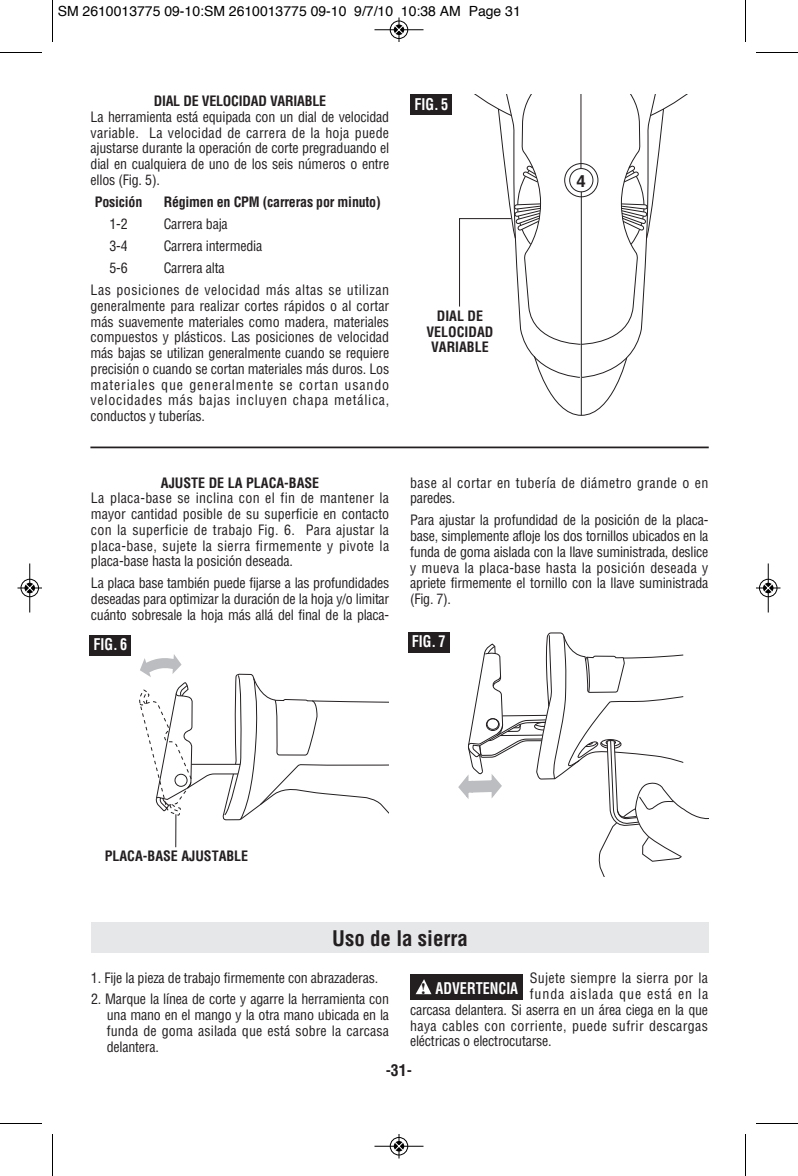
<style>
.page{position:relative;width:798px;height:1176px;background:#fff}
.page>*{position:absolute;margin:0;border:0;box-sizing:border-box;transform-origin:0 0}
.t1{font:700 condensed 21px "Helvetica";color:#231f20}
.t2{font:700 16.8px "Helvetica";color:#231f20}
.t3{font:700 condensed 15.75px "Helvetica";color:#fff;scale:.9 1}
.t4{font:700 condensed 15.75px "Helvetica";color:#231f20}
.t5{font:condensed 14px/15.8px "Helvetica";letter-spacing:-.015em;color:#231f20;text-align:justify}
.t6{font:700 condensed 14px/15.8px "Helvetica";letter-spacing:-.015em;color:#231f20;text-align:center}
.t7{font:condensed 14px/15.8px "Helvetica";letter-spacing:.025em;color:#231f20}
.t8{font:14px "Helvetica";color:#000}
.t9{font:condensed 14px/22.1px "Helvetica";letter-spacing:.035em;color:#231f20}
.t10{font:condensed 14px "Helvetica";letter-spacing:.02em;color:#231f20}
.t11{font:condensed 14px "Helvetica";letter-spacing:.06em;color:#231f20}
.s1{font-family:"Times";font-stretch:normal;color:#231f20}
</style>
<div class="page">
<hr style="left:90px;top:447px;width:619px;height:1px;background:#231f20">
<div style="left:92px;top:923px;width:617px;height:30px;background:#e6e7e9"></div>
<div style="left:410px;top:974px;width:113px;height:26px;background:#231f20"></div>
<svg style="left:416px;top:979px;width:15px;height:15px"></svg>
<svg style="left:459px;top:94px;width:229px;height:322px"></svg>
<div style="left:410px;top:94px;width:42px;height:21px;background:#231f20"></div>
<svg style="left:458px;top:632px;width:251px;height:244px"></svg>
<svg style="left:139px;top:654px;width:250px;height:194px"></svg>
<hr style="left:175px;top:814px;width:1px;height:33px;background:#231f20">
<div style="left:89px;top:635px;width:42px;height:21px;background:#231f20"></div>
<div style="left:408px;top:632px;width:42px;height:21px;background:#231f20"></div>
<hr style="left:52px;top:0;width:1px;height:42px;background:#000">
<hr style="left:0;top:52px;width:42px;height:1px;background:#000">
<hr style="left:745px;top:0;width:1px;height:42px;background:#000">
<hr style="left:756px;top:52px;width:42px;height:1px;background:#000">
<hr style="left:52px;top:1134px;width:1px;height:42px;background:#000">
<hr style="left:0;top:1123px;width:42px;height:1px;background:#000">
<hr style="left:745px;top:1134px;width:1px;height:42px;background:#000">
<hr style="left:756px;top:1123px;width:42px;height:1px;background:#000">
<div style="left:390px;top:20px;width:18px;height:19px;border:1px solid #fff;border-radius:50%"></div>
<hr style="left:374px;top:29px;width:50px;height:1px;background:#000">
<div style="left:390px;top:21px;width:18px;height:18px;border:1px solid #000;border-radius:50%"></div>
<svg style="left:395px;top:18px;width:8px;height:24px"></svg>
<div style="left:390px;top:1137px;width:18px;height:19px;border:1px solid #fff;border-radius:50%"></div>
<hr style="left:374px;top:1146px;width:50px;height:1px;background:#000">
<div style="left:390px;top:1137px;width:18px;height:18px;border:1px solid #000;border-radius:50%"></div>
<svg style="left:395px;top:1134px;width:8px;height:24px"></svg>
<div style="left:20px;top:579px;width:19px;height:18px;border:1px solid #fff;border-radius:50%"></div>
<hr style="left:29px;top:564px;width:1px;height:48px;background:#000">
<div style="left:21px;top:579px;width:18px;height:18px;border:1px solid #000;border-radius:50%"></div>
<svg style="left:18px;top:584px;width:24px;height:8px"></svg>
<div style="left:759px;top:579px;width:19px;height:18px;border:1px solid #fff;border-radius:50%"></div>
<hr style="left:768px;top:564px;width:1px;height:48px;background:#000">
<div style="left:759px;top:579px;width:18px;height:18px;border:1px solid #000;border-radius:50%"></div>
<svg style="left:756px;top:584px;width:24px;height:8px"></svg>
<p class="t8" style="left:58px;top:5px;width:465px">SM 2610013775 09-10:SM 2610013775 09-10 9/7/10 10:38 AM Page 31</p>
<p class="t6" style="left:154px;top:93px;width:174px">DIAL DE VELOCIDAD VARIABLE</p>
<p class="t5" style="left:91px;top:109px;width:300px">La herramienta está equipada con un dial de velocidad variable. La velocidad de carrera de la hoja puede ajustarse durante la operación de corte pregraduando el dial en cualquiera de uno de los seis números o entre ellos (Fig. 5).</p>
<p class="t6" style="left:95px;top:194px;width:49px">Posición</p>
<p class="t6" style="left:164px;top:194px;width:219px">Régimen en CPM (carreras por minuto)</p>
<p class="t5" style="left:110px;top:216px;width:20px">1-2</p>
<p class="t5" style="left:164px;top:216px;width:66px">Carrera baja</p>
<p class="t5" style="left:110px;top:238px;width:20px">3-4</p>
<p class="t5" style="left:164px;top:238px;width:100px">Carrera intermedia</p>
<p class="t5" style="left:110px;top:260px;width:20px">5-6</p>
<p class="t9" style="left:91px;top:257px;width:300px;text-indent:73px">Carrera alta<br>Las posiciones de velocidad más altas se utilizan</p>
<p class="t5" style="left:91px;top:298px;width:300px">generalmente para realizar cortes rápidos o al cortar más suavemente materiales como madera, materiales compuestos y plásticos. Las posiciones de velocidad más bajas se utilizan generalmente cuando se requiere precisión o cuando se cortan materiales más duros. Los materiales que generalmente se cortan usando velocidades más bajas incluyen chapa metálica, conductos y tuberías.</p>
<p class="t3" style="left:414px;top:95px;width:39px">FIG. 5</p>
<p class="t6" style="left:426px;top:308px;width:68px">DIAL DE<br>VELOCIDAD<br>VARIABLE</p>
<p class="t2" style="left:577px;top:174px;width:11px">4</p>
<p class="t6" style="left:161px;top:475px;width:160px">AJUSTE DE LA PLACA-BASE</p>
<p class="t5" style="left:91px;top:491px;width:300px">La placa-base se inclina con el fin de mantener la mayor cantidad posible de su superficie en contacto con la superficie de trabajo Fig. 6. Para ajustar la placa-base, sujete la sierra firmemente y pivote la placa-base hasta la posición deseada.</p>
<p class="t5" style="left:91px;top:576px;width:300px">La placa base también puede fijarse a las profundidades deseadas para optimizar la duración de la hoja y/o limitar cuánto sobresale la hoja más allá del final de la placa-</p>
<p class="t7" style="left:410px;top:475px;width:300px">base al cortar en tubería de diámetro grande o en paredes.</p>
<p class="t5" style="left:410px;top:513px;width:300px">Para ajustar la profundidad de la posición de la placa&shy;base, simplemente afloje los dos tornillos ubicados en la funda de goma aislada con la llave suministrada, deslice y mueva la placa-base hasta la posición deseada y apriete firmemente el tornillo con la llave suministrada (Fig. 7).</p>
<p class="t3" style="left:93px;top:636px;width:39px">FIG. 6</p>
<p class="t3" style="left:412px;top:632px;width:39px">FIG. 7</p>
<p class="t6" style="left:105px;top:849px;width:145px">PLACA-BASE AJUSTABLE</p>
<h1 class="t1" style="left:332px;top:926px;width:137px">Uso de la sierra</h1>
<p class="t3" style="left:421px;top:979px;width:110px"><span class="s1">!</span> ADVERTENCIA</p>
<p class="t10" style="left:530px;top:970px;width:180px">Sujete siempre la sierra por la</p>
<p class="t11" style="left:530px;top:986px;width:180px">funda aislada que está en la</p>
<p class="t5" style="left:410px;top:1002px;width:300px">carcasa delantera. Si aserra en un área ciega en la que</p>
<p class="t7" style="left:410px;top:1018px;width:299px">haya cables con corriente, puede sufrir descargas</p>
<p class="t5" style="left:410px;top:1034px;width:143px">eléctricas o electrocutarse.</p>
<p class="t5" style="left:91px;top:971px;width:289px">1. Fije la pieza de trabajo firmemente con abrazaderas.</p>
<p class="t5" style="left:107px;top:992px;width:284px;text-indent:-16px">2. Marque la línea de corte y agarre la herramienta con una mano en el mango y la otra mano ubicada en la funda de goma asilada que está sobre la carcasa delantera.</p>
<p class="t4" style="left:386px;top:1061px;width:28px">-31-</p>
</div>
